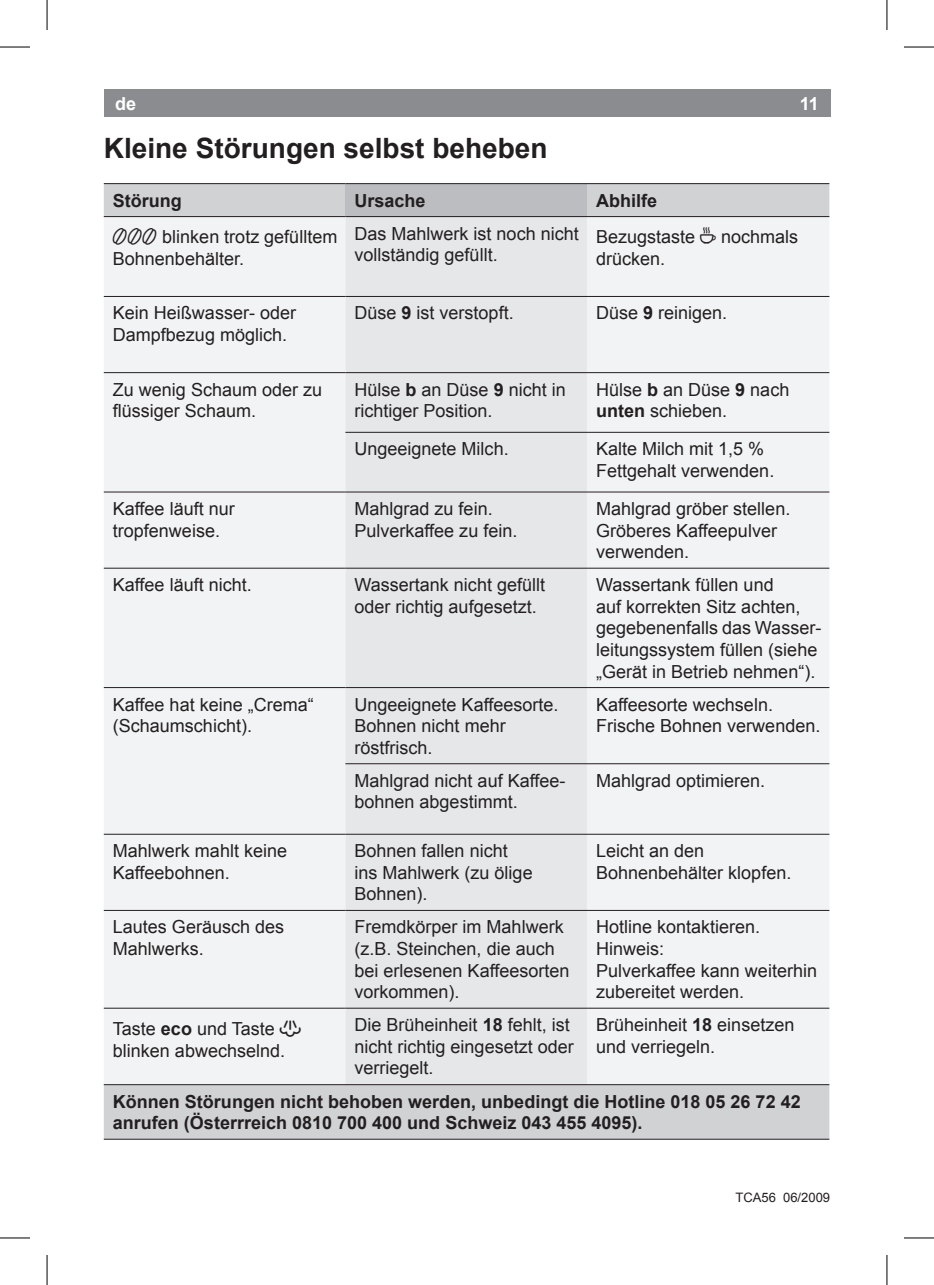
<style>
.page{position:relative;width:934px;height:1285px;background:#fff}
.page>*{position:absolute;margin:0;border:0;box-sizing:border-box;transform-origin:0 0}
.t1{font:700 28px "Arial";color:#231f20}
.t2{font:18px/21.6px "Arial";color:#231f20}
.t3{font:700 18px/21.6px "Arial";color:#231f20}
.t4{font:700 18px "Arial";color:#fff}
.t5{font:13px "Arial";color:#231f20}
.s1{font-weight:700}
</style>
<div class="page">
<div style="left:104px;top:90px;width:725px;height:27px;background:#8a8c8f"></div>
<div style="left:104px;top:184px;width:725px;height:954px;background:#d1d2d4"></div>
<div style="left:345px;top:184px;width:241px;height:33px;background:#bcbdc0"></div>
<div style="left:104px;top:217px;width:725px;height:867px;background:#f2f3f4"></div>
<div style="left:345px;top:217px;width:241px;height:867px;background:#e6e7e9"></div>
<hr style="left:104px;top:183px;width:241px;height:1px;background:#231f20">
<hr style="left:104px;top:216px;width:241px;height:1px;background:#231f20">
<hr style="left:586px;top:183px;width:243px;height:1px;background:#231f20">
<hr style="left:586px;top:216px;width:243px;height:1px;background:#231f20">
<hr style="left:345px;top:183px;width:241px;height:1px;background:#231f20">
<hr style="left:345px;top:216px;width:241px;height:1px;background:#231f20">
<hr style="left:104px;top:1084px;width:725px;height:1px;background:#231f20">
<hr style="left:104px;top:1138px;width:725px;height:1px;background:#231f20">
<hr style="left:104px;top:296px;width:241px;height:1px;background:#231f20">
<hr style="left:104px;top:372px;width:241px;height:1px;background:#231f20">
<hr style="left:104px;top:491px;width:241px;height:1px;background:#231f20">
<hr style="left:104px;top:568px;width:241px;height:1px;background:#231f20">
<hr style="left:104px;top:687px;width:241px;height:1px;background:#231f20">
<hr style="left:104px;top:833px;width:241px;height:1px;background:#231f20">
<hr style="left:104px;top:910px;width:241px;height:1px;background:#231f20">
<hr style="left:104px;top:1007px;width:241px;height:1px;background:#231f20">
<hr style="left:586px;top:296px;width:243px;height:1px;background:#231f20">
<hr style="left:586px;top:372px;width:243px;height:1px;background:#231f20">
<hr style="left:586px;top:432px;width:243px;height:1px;background:#231f20">
<hr style="left:586px;top:491px;width:243px;height:1px;background:#231f20">
<hr style="left:586px;top:568px;width:243px;height:1px;background:#231f20">
<hr style="left:586px;top:687px;width:243px;height:1px;background:#231f20">
<hr style="left:586px;top:763px;width:243px;height:1px;background:#231f20">
<hr style="left:586px;top:833px;width:243px;height:1px;background:#231f20">
<hr style="left:586px;top:910px;width:243px;height:1px;background:#231f20">
<hr style="left:586px;top:1007px;width:243px;height:1px;background:#231f20">
<hr style="left:345px;top:296px;width:241px;height:1px;background:#231f20">
<hr style="left:345px;top:372px;width:241px;height:1px;background:#231f20">
<hr style="left:345px;top:432px;width:241px;height:1px;background:#231f20">
<hr style="left:345px;top:491px;width:241px;height:1px;background:#231f20">
<hr style="left:345px;top:568px;width:241px;height:1px;background:#231f20">
<hr style="left:345px;top:687px;width:241px;height:1px;background:#231f20">
<hr style="left:345px;top:763px;width:241px;height:1px;background:#231f20">
<hr style="left:345px;top:833px;width:241px;height:1px;background:#231f20">
<hr style="left:345px;top:910px;width:241px;height:1px;background:#231f20">
<hr style="left:345px;top:1007px;width:241px;height:1px;background:#231f20">
<hr style="left:0;top:47px;width:30px;height:1px;background:#000">
<hr style="left:903px;top:47px;width:30px;height:1px;background:#000">
<hr style="left:0;top:1237px;width:30px;height:1px;background:#000">
<hr style="left:903px;top:1237px;width:30px;height:1px;background:#000">
<hr style="left:47px;top:0;width:1px;height:30px;background:#000">
<hr style="left:47px;top:1255px;width:1px;height:30px;background:#000">
<hr style="left:886px;top:0;width:1px;height:30px;background:#000">
<hr style="left:886px;top:1255px;width:1px;height:30px;background:#000">
<svg style="left:113px;top:228px;width:43px;height:17px"></svg>
<svg style="left:279px;top:1020px;width:23px;height:16px"></svg>
<p class="t4" style="left:115px;top:92px;width:23px">de</p>
<h1 class="t1" style="left:104px;top:130px;width:445px">Kleine Störungen selbst beheben</h1>
<p class="t4" style="left:799px;top:92px;width:21px">11</p>
<p class="t3" style="left:113px;top:190px;width:70px">Störung</p>
<p class="t3" style="left:354px;top:190px;width:73px">Ursache</p>
<p class="t3" style="left:595px;top:190px;width:63px">Abhilfe</p>
<p class="t2" style="left:113px;top:226px;width:226px;text-indent:49px">blinken trotz gefülltem<br>Bohnenbehälter.</p>
<p class="t2" style="left:354px;top:223px;width:226px">Das Mahlwerk ist noch nicht vollständig gefüllt.</p>
<p class="t2" style="left:595px;top:226px;width:203px">Bezugstaste ✔ nochmals drücken.</p>
<p class="t2" style="left:113px;top:302px;width:185px">Kein Heißwasser- oder<br>Dampfbezug möglich.</p>
<p class="t2" style="left:354px;top:302px;width:161px">Düse <span class="s1">9</span> ist verstopft.</p>
<p class="t2" style="left:595px;top:302px;width:133px">Düse <span class="s1">9</span> reinigen.</p>
<p class="t2" style="left:113px;top:379px;width:211px">Zu wenig Schaum oder zu flüssiger Schaum.</p>
<p class="t2" style="left:354px;top:379px;width:213px">Hülse <span class="s1">b</span> an Düse <span class="s1">9</span> nicht in richtiger Position.</p>
<p class="t2" style="left:595px;top:379px;width:195px">Hülse <span class="s1">b</span> an Düse <span class="s1">9</span> nach <span class="s1">unten</span> schieben.</p>
<p class="t2" style="left:354px;top:438px;width:156px">Ungeeignete Milch.</p>
<p class="t2" style="left:595px;top:438px;width:180px">Kalte Milch mit 1,5 %<br>Fettgehalt verwenden.</p>
<p class="t2" style="left:113px;top:498px;width:123px">Kaffee läuft nur tropfenweise.</p>
<p class="t2" style="left:354px;top:498px;width:164px">Mahlgrad zu fein.<br>Pulverkaffee zu fein.</p>
<p class="t2" style="left:596px;top:498px;width:196px">Mahlgrad gröber stellen.<br>Gröberes Kaffeepulver verwenden.</p>
<p class="t2" style="left:113px;top:574px;width:140px">Kaffee läuft nicht.</p>
<p class="t2" style="left:354px;top:574px;width:192px">Wassertank nicht gefüllt oder richtig aufgesetzt.</p>
<p class="t2" style="left:595px;top:574px;width:227px">Wassertank füllen und<br>auf korrekten Sitz achten, gege-benenfalls das Wasser&shy;leitungssystem füllen (siehe „Gerät in Betrieb nehmen“).</p>
<p class="t2" style="left:113px;top:693px;width:202px">Kaffee hat keine „Crema“ (Schaumschicht).</p>
<p class="t2" style="left:354px;top:693px;width:205px">Ungeeignete Kaffeesorte.<br>Bohnen nicht mehr röstfrisch.</p>
<p class="t2" style="left:596px;top:693px;width:226px">Kaffeesorte wechseln.<br>Frische Bohnen verwenden.</p>
<p class="t2" style="left:354px;top:770px;width:211px">Mahlgrad nicht auf Kaffee&shy;bohnen abgestimmt.</p>
<p class="t2" style="left:595px;top:770px;width:171px">Mahlgrad optimieren.</p>
<p class="t2" style="left:113px;top:840px;width:176px">Mahlwerk mahlt keine<br>Kaffeebohnen.</p>
<p class="t2" style="left:354px;top:840px;width:180px">Bohnen fallen nicht ins Mahl--werk (zu ölige<br>Bohnen).</p>
<p class="t2" style="left:595px;top:840px;width:197px">Leicht an den<br>Bohnenbehälter klopfen.</p>
<p class="t2" style="left:113px;top:916px;width:173px">Lautes Geräusch des<br>Mahlwerks.</p>
<p class="t2" style="left:354px;top:916px;width:216px">Fremdkörper im Mahlwerk (z.B. Steinchen, die auch bei erlesenen Kaffeesorten vorkommen).</p>
<p class="t2" style="left:595px;top:916px;width:222px">Hotline kontaktieren.<br>Hinweis:<br>Pulverkaffee kann weiterhin zubereitet werden.</p>
<p class="t2" style="left:113px;top:1018px;width:174px">Taste <span class="s1">eco</span> und Taste blinken abwechselnd.</p>
<p class="t2" style="left:354px;top:1014px;width:221px">Die Brüheinheit <span class="s1">18</span> fehlt, ist nicht richtig eingesetzt oder verriegelt.</p>
<p class="t2" style="left:596px;top:1014px;width:200px">Brüheinheit <span class="s1">18</span> einsetzen und verriegeln.</p>
<p class="t3" style="left:113px;top:1091px;width:687px">Können Störungen nicht behoben werden, unbedingt die Hotline 018 05 26 72 42 anrufen (Österrreich 0810 700 400 und Schweiz 043 455 4095).</p>
<p class="t5" style="left:735px;top:1189px;width:96px">TCA56 06/2009</p>
</div>
